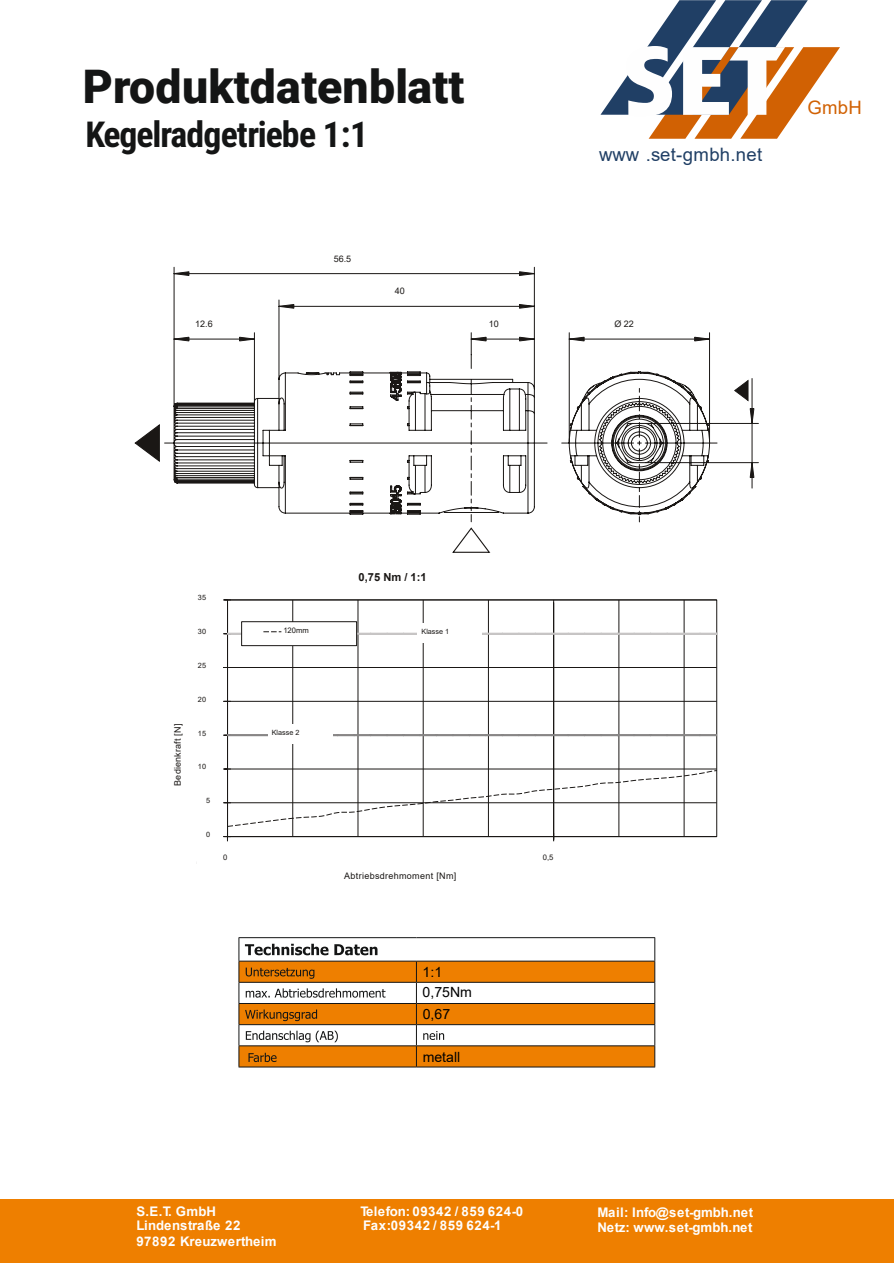
<style>
.page{position:relative;width:894px;height:1263px;background:#fff}
.page>*{position:absolute;margin:0;border:0;box-sizing:border-box;transform-origin:0 0}
.t1{font:900 46.35px "Roboto";letter-spacing:.005em;color:#141515}
.t2{font:700 35.7px "Roboto Condensed";letter-spacing:-.03em;color:#141515}
.t3{font:18.45px "Arial";letter-spacing:.015em;color:#203f65}
.t4{font:18.45px "Arial";color:#d16103}
.t5{font:14.1px/20.5px "Arial";color:#000}
.t6{font:700 13.2px "Arial";letter-spacing:.02em;color:#fefefe}
.t7{font:700 13.2px "Arial";letter-spacing:.045em;color:#fefefe}
.t8{font:700 13.2px "Arial";color:#fefefe}
.t9{font:700 11.1px "Arial";color:#1a1715}
.t10{font:9px "Arial";letter-spacing:.035em;color:#1a1715}
.t11{font:7.65px "Arial";color:#1a1715}
.t12{font:7.35px "Arial";color:#1a1715}
.t13{font:7.2px "Arial";color:#1a1715}
</style>
<div class="page">
<svg style="left:600px;top:0;width:239px;height:139px"></svg>
<div style="left:0;top:1199px;width:892px;height:64px;background:#ee7f00"></div>
<hr style="left:238px;top:937px;width:178px;height:1px;background:#141515">
<hr style="left:416px;top:937px;width:239px;height:1px;background:#141515">
<hr style="left:238px;top:1067px;width:178px;height:1px;background:#141515">
<hr style="left:416px;top:1067px;width:239px;height:1px;background:#141515">
<svg style="left:238px;top:938px;width:417px;height:129px"></svg>
<svg style="left:228px;top:600px;width:488px;height:236px"></svg>
<hr style="left:227px;top:600px;width:1px;height:237px;background:#1a1715">
<hr style="left:227px;top:836px;width:489px;height:1px;background:#1a1715">
<svg style="left:223px;top:833px;width:8px;height:8px"></svg>
<svg style="left:223px;top:768px;width:493px;height:59px"></svg>
<hr style="left:227px;top:734px;width:45px;height:2px;background:#888686">
<svg style="left:332px;top:734px;width:385px;height:2px"></svg>
<hr style="left:227px;top:633px;width:45px;height:2px;background:#c7c5c5">
<div style="left:241px;top:622px;width:115px;height:24px;background:#fff"></div>
<div style="left:241px;top:621px;width:115px;height:25px;border:1px solid #1a1715"></div>
<svg style="left:263px;top:631px;width:454px;height:4px"></svg>
<div style="left:417px;top:623px;width:65px;height:20px;background:#fff"></div>
<div style="left:268px;top:724px;width:64px;height:20px;background:#fff"></div>
<svg style="left:164px;top:267px;width:594px;height:255px"></svg>
<svg style="left:452px;top:527px;width:39px;height:26px"></svg>
<svg style="left:134px;top:424px;width:26px;height:38px"></svg>
<svg style="left:733px;top:379px;width:15px;height:23px"></svg>
<h1 class="t1" style="left:83px;top:68px;width:383px">Produktdatenblatt</h1>
<h2 class="t2" style="left:85px;top:120px;width:284px">Kegelradgetriebe 1:1</h2>
<p class="t10" style="left:333px;top:255px;width:19px">56.5</p>
<p class="t10" style="left:395px;top:288px;width:12px">40</p>
<h3 class="t3" style="left:599px;top:148px;width:164px">www .set-gmbh.net</h3>
<p class="t10" style="left:195px;top:321px;width:19px">12.6</p>
<p class="t10" style="left:488px;top:321px;width:12px">10</p>
<p class="t10" style="left:614px;top:321px;width:21px">Ø 22</p>
<h3 class="t4" style="left:807px;top:100px;width:56px">GmbH</h3>
<p class="t10" style="left:174px;top:786px;width:64px;rotate:-90deg">Bedienkraft [N]</p>
<p class="t12" style="left:198px;top:595px;width:10px">35</p>
<p class="t12" style="left:198px;top:629px;width:10px">30</p>
<p class="t12" style="left:198px;top:663px;width:10px">25</p>
<p class="t12" style="left:198px;top:696px;width:10px">20</p>
<p class="t12" style="left:198px;top:730px;width:10px">15</p>
<p class="t12" style="left:198px;top:764px;width:10px">10</p>
<p class="t12" style="left:206px;top:798px;width:6px">5</p>
<p class="t12" style="left:206px;top:832px;width:6px">0</p>
<p class="t9" style="left:358px;top:573px;width:70px">0,75 Nm / 1:1</p>
<p class="t11" style="left:283px;top:627px;width:27px">120mm</p>
<p class="t13" style="left:421px;top:628px;width:29px">Klasse 1</p>
<p class="t13" style="left:271px;top:729px;width:29px">Klasse 2</p>
<p class="t11" style="left:223px;top:854px;width:6px">0</p>
<p class="t11" style="left:542px;top:854px;width:12px">0,5</p>
<p class="t10" style="left:344px;top:873px;width:113px">Abtriebsdrehmoment [Nm]</p>
<p class="t5" style="left:422px;top:963px;width:51px">1:1<br>0,75Nm</p>
<p class="t5" style="left:422px;top:1005px;width:29px">0,67</p>
<p class="t5" style="left:422px;top:1048px;width:39px">metall</p>
<p class="t6" style="left:136px;top:1206px;width:81px">S.E.T. GmbH</p>
<p class="t8" style="left:136px;top:1221px;width:106px">Lindenstraße 22</p>
<p class="t6" style="left:136px;top:1237px;width:142px">97892 Kreuzwertheim</p>
<p class="t7" style="left:360px;top:1206px;width:164px">Telefon: 09342 / 859 624-0</p>
<p class="t7" style="left:363px;top:1221px;width:140px">Fax:09342 / 859 624-1</p>
<p class="t6" style="left:597px;top:1208px;width:157px">Mail: Info@set-gmbh.net</p>
<p class="t6" style="left:597px;top:1222px;width:156px">Netz: www.set-gmbh.net</p>
</div>
